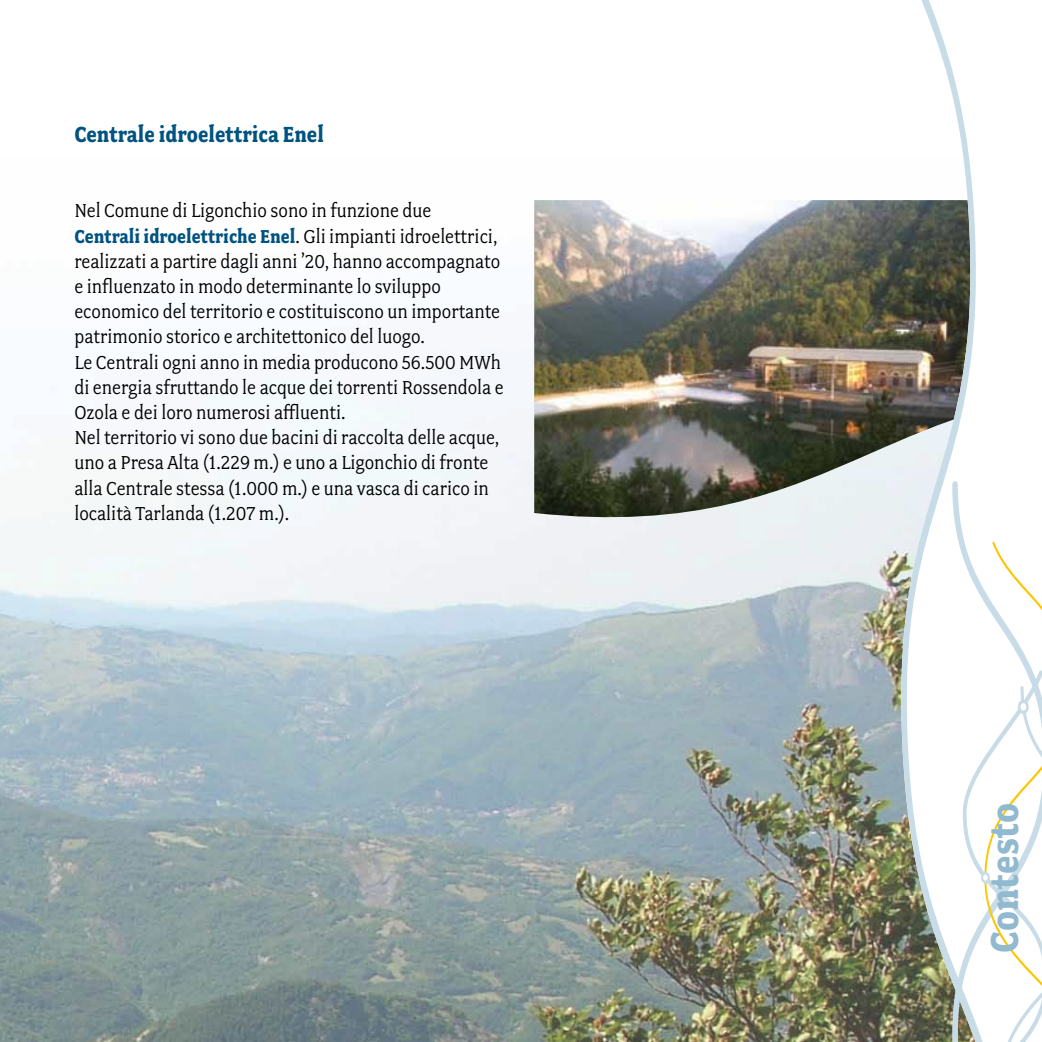
<style>
.page{position:relative;width:1042px;height:1042px;background:#fff}
.page>*{position:absolute;margin:0;border:0;box-sizing:border-box;transform-origin:0 0}
.t1{font:700 43.75px "Fairplex Narrow";color:#91b9d0}
.t2{font:700 24.5px "Fairplex Narrow";color:#005380}
.t3{font:21px/25.2px "Fairplex Narrow";color:#000}
.s1{font-weight:700;color:#005380}
</style>
<div class="page">
<img style="left:0;top:348px;width:869px;height:694px">
<img style="left:534px;top:200px;width:335px;height:318px">
<svg style="left:1019px;top:580px;width:23px;height:462px"></svg>
<img style="left:869px;top:0;width:150px;height:1042px">
<p class="t2" style="left:74px;top:120px;width:251px">Centrale idroelettrica Enel</p>
<p class="t3" style="left:74px;top:198px;width:431px">Nel Comune di Ligonchio sono in funzione due<br><span class="s1">Centrali idroelettriche Enel</span>. Gli impianti idroelettrici, realizzati a partire dagli anni ’20, hanno accompagnato e influenzato in modo determinante lo sviluppo economico del territorio e costituiscono un importante patrimonio storico e architettonico del luogo.<br>Le Centrali ogni anno in media producono 56.500 MWh di energia sfruttando le acque dei torrenti Rossendola e Ozola e dei loro numerosi affluenti.<br>Nel territorio vi sono due bacini di raccolta delle acque, uno a Presa Alta (1.229 m.) e uno a Ligonchio di fronte alla Centrale stessa (1.000 m.) e una vasca di carico in località Tarlanda (1.207 m.).</p>
<h1 class="t1" style="left:979px;top:952px;width:151px;rotate:-90deg">Contesto</h1>
</div>
